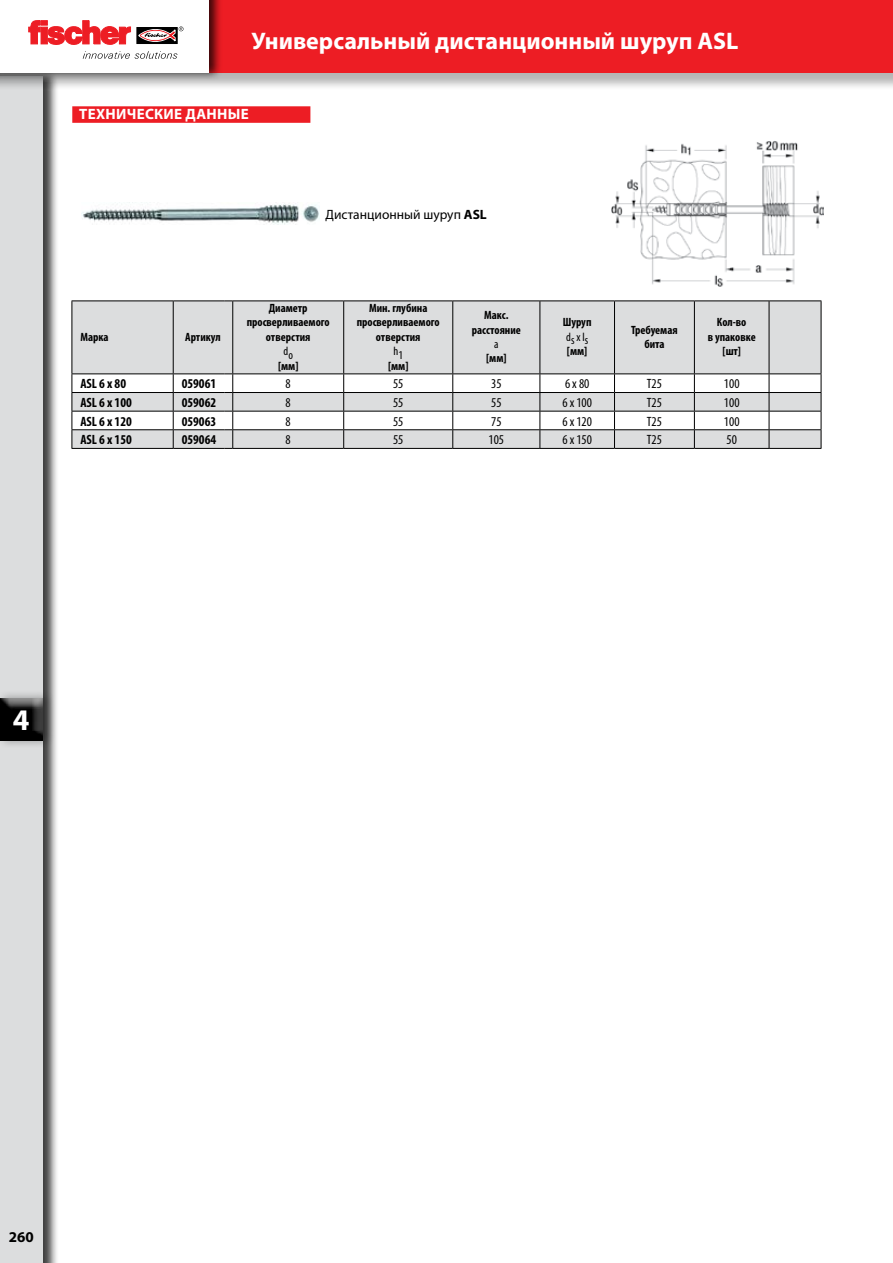
<style>
.page{position:relative;width:893px;height:1263px;background:#fff}
.page>*{position:absolute;margin:0;border:0;box-sizing:border-box;transform-origin:0 0}
.t1{font:700 30px "Myriad Pro";color:#fff}
.t2{font:700 24px "Myriad Pro";color:#fff}
.t3{font:700 15px "Myriad Pro";letter-spacing:.02em;color:#fff}
.t4{font:700 15px "Myriad Pro";color:#000}
.t5{font:condensed 13.5px "Myriad Pro";color:#000}
.t6{font:700 condensed 13.5px "Myriad Pro";color:#000}
.t7{font:13.5px "Myriad Pro";color:#000}
.t8{font:700 condensed 12px/14.4px "Myriad Pro";color:#000;text-align:center}
.t9{font:condensed 12px "Myriad Pro";color:#000}
.s1{font-weight:700}
</style>
<div class="page">
<div style="left:0;top:68px;width:59px;height:1195px;background:#000;opacity:.75"></div>
<div style="left:0;top:77px;width:43px;height:1186px;background:#dcddde"></div>
<div style="left:0;top:0;width:893px;height:91px;background:#000;opacity:.29"></div>
<div style="left:0;top:0;width:893px;height:72px;background:#ed1d24"></div>
<div style="left:0;top:0;width:223px;height:81px;background:#000;opacity:.75"></div>
<div style="left:0;top:0;width:208px;height:72px;background:#fff"></div>
<svg style="left:137px;top:27px;width:41px;height:17px"></svg>
<svg style="left:29px;top:21px;width:102px;height:24px"></svg>
<svg style="left:139px;top:26px;width:44px;height:15px"></svg>
<svg style="left:83px;top:51px;width:94px;height:8px"></svg>
<div style="left:0;top:690px;width:55px;height:58px;background:#000;opacity:.3"></div>
<div style="left:0;top:698px;width:53px;height:45px;background:#fff;opacity:.75"></div>
<div style="left:0;top:698px;width:49px;height:45px;background:#000;opacity:.75"></div>
<div style="left:73px;top:301px;width:748px;height:72px;background:#dcddde"></div>
<hr style="left:72px;top:300px;width:101px;height:1px;background:#000">
<hr style="left:72px;top:301px;width:1px;height:72px;background:#000">
<hr style="left:173px;top:300px;width:51px;height:1px;background:#000">
<hr style="left:173px;top:301px;width:1px;height:72px;background:#000">
<hr style="left:233px;top:300px;width:111px;height:1px;background:#000">
<hr style="left:232px;top:301px;width:1px;height:72px;background:#000">
<hr style="left:344px;top:300px;width:109px;height:1px;background:#000">
<hr style="left:343px;top:301px;width:1px;height:72px;background:#000">
<hr style="left:453px;top:300px;width:87px;height:1px;background:#000">
<hr style="left:452px;top:301px;width:1px;height:72px;background:#000">
<hr style="left:540px;top:300px;width:74px;height:1px;background:#000">
<hr style="left:540px;top:301px;width:1px;height:72px;background:#000">
<hr style="left:614px;top:300px;width:80px;height:1px;background:#000">
<hr style="left:614px;top:301px;width:1px;height:72px;background:#000">
<hr style="left:694px;top:300px;width:75px;height:1px;background:#000">
<hr style="left:694px;top:301px;width:1px;height:72px;background:#000">
<hr style="left:769px;top:300px;width:52px;height:1px;background:#000">
<hr style="left:769px;top:301px;width:1px;height:72px;background:#000">
<hr style="left:821px;top:301px;width:1px;height:72px;background:#000">
<svg style="left:72px;top:373px;width:750px;height:76px"></svg>
<img style="left:82px;top:202px;width:237px;height:23px">
<img style="left:612px;top:141px;width:212px;height:146px">
<div style="left:72px;top:106px;width:238px;height:17px;background:#ed1d24"></div>
<h2 class="t2" style="left:251px;top:25px;width:488px">Универсальный дистанционный шуруп ASL</h2>
<p class="t3" style="left:79px;top:105px;width:171px">ТЕХНИЧЕСКИЕ ДАННЫЕ</p>
<p class="t7" style="left:326px;top:206px;width:163px">Дистанционный шуруп <span class="s1">ASL</span></p>
<p class="t8" style="left:80px;top:329px;width:30px">Марка</p>
<p class="t8" style="left:185px;top:329px;width:37px">Артикул</p>
<p class="t8" style="left:247px;top:301px;width:85px">Диаметр просверливаемого отверстия</p>
<p class="t9" style="left:284px;top:346px;width:11px">do</p>
<p class="t8" style="left:278px;top:358px;width:22px">[мм]</p>
<p class="t8" style="left:357px;top:301px;width:85px">Мин. глубина просверливаемого отверстия</p>
<p class="t9" style="left:393px;top:346px;width:11px">h1</p>
<p class="t8" style="left:388px;top:358px;width:22px">[мм]</p>
<p class="t8" style="left:472px;top:308px;width:51px">Макс. расстояние</p>
<p class="t9" style="left:494px;top:337px;width:6px">a</p>
<p class="t8" style="left:486px;top:351px;width:22px">[мм]</p>
<p class="t8" style="left:563px;top:315px;width:30px">Шуруп</p>
<p class="t9" style="left:566px;top:330px;width:23px">ds x ls</p>
<p class="t8" style="left:567px;top:344px;width:22px">[мм]</p>
<p class="t8" style="left:631px;top:322px;width:48px">Требуемая бита</p>
<p class="t8" style="left:708px;top:315px;width:49px">Кол-во<br>в упаковке [шт]</p>
<p class="t6" style="left:80px;top:375px;width:47px">ASL 6 x 80</p>
<p class="t6" style="left:182px;top:375px;width:36px">059061</p>
<p class="t5" style="left:286px;top:376px;width:7px">8</p>
<p class="t5" style="left:393px;top:376px;width:12px">55</p>
<p class="t5" style="left:491px;top:376px;width:12px">35</p>
<p class="t5" style="left:565px;top:376px;width:26px">6 x 80</p>
<p class="t5" style="left:647px;top:376px;width:17px">T25</p>
<p class="t5" style="left:724px;top:376px;width:17px">100</p>
<p class="t6" style="left:80px;top:394px;width:53px">ASL 6 x 100</p>
<p class="t6" style="left:182px;top:394px;width:36px">059062</p>
<p class="t5" style="left:286px;top:394px;width:7px">8</p>
<p class="t5" style="left:393px;top:394px;width:12px">55</p>
<p class="t5" style="left:491px;top:394px;width:12px">55</p>
<p class="t5" style="left:562px;top:394px;width:31px">6 x 100</p>
<p class="t5" style="left:647px;top:394px;width:17px">T25</p>
<p class="t5" style="left:724px;top:394px;width:17px">100</p>
<p class="t6" style="left:80px;top:413px;width:53px">ASL 6 x 120</p>
<p class="t6" style="left:182px;top:413px;width:36px">059063</p>
<p class="t5" style="left:286px;top:413px;width:7px">8</p>
<p class="t5" style="left:393px;top:413px;width:12px">55</p>
<p class="t5" style="left:491px;top:413px;width:12px">75</p>
<p class="t5" style="left:562px;top:413px;width:31px">6 x 120</p>
<p class="t5" style="left:647px;top:413px;width:17px">T25</p>
<p class="t5" style="left:724px;top:413px;width:17px">100</p>
<p class="t6" style="left:80px;top:431px;width:53px">ASL 6 x 150</p>
<p class="t6" style="left:182px;top:431px;width:36px">059064</p>
<p class="t5" style="left:286px;top:431px;width:7px">8</p>
<p class="t5" style="left:393px;top:431px;width:12px">55</p>
<p class="t5" style="left:489px;top:431px;width:17px">105</p>
<p class="t5" style="left:562px;top:431px;width:31px">6 x 150</p>
<p class="t5" style="left:647px;top:431px;width:17px">T25</p>
<p class="t5" style="left:726px;top:431px;width:12px">50</p>
<h1 class="t1" style="left:13px;top:701px;width:18px">4</h1>
<p class="t4" style="left:9px;top:1227px;width:26px">260</p>
</div>
